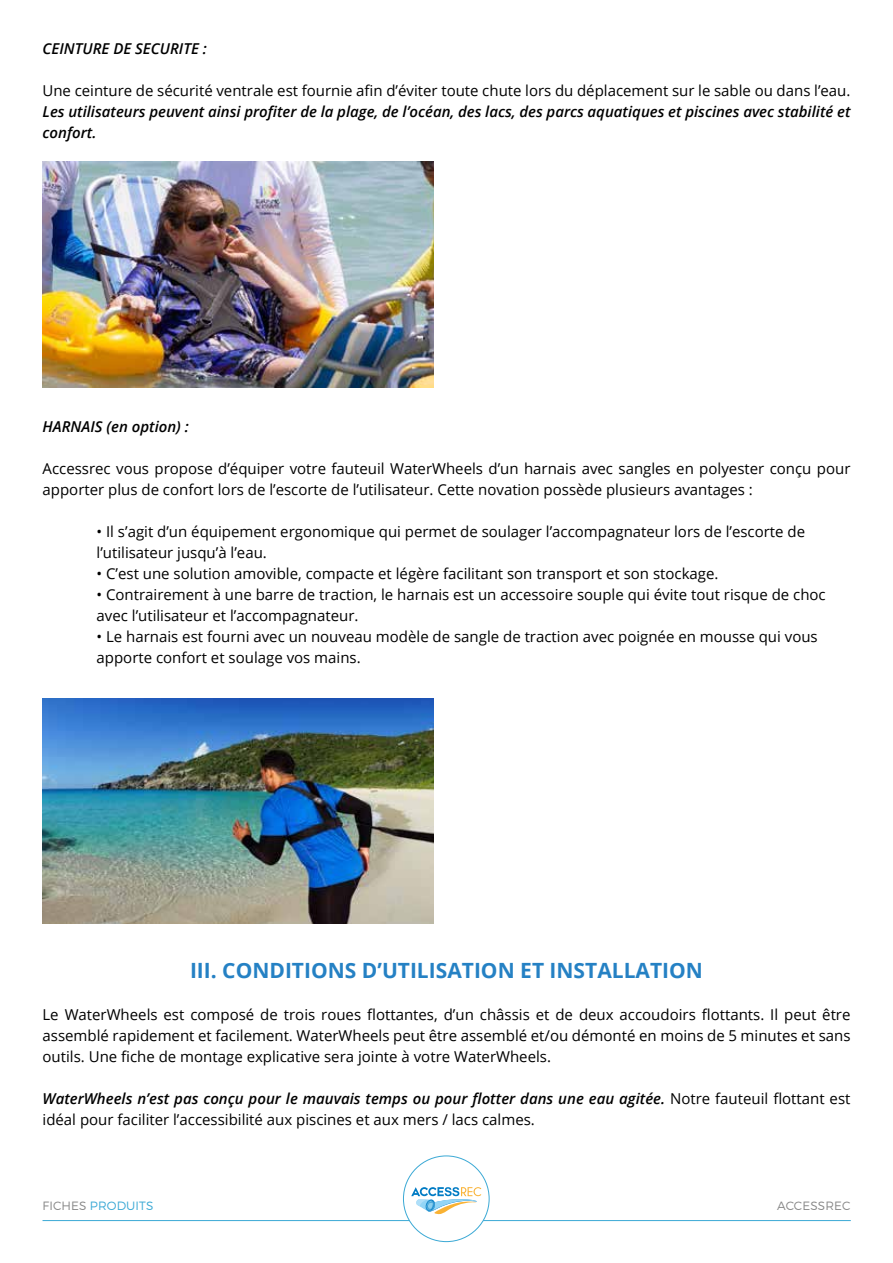
<style>
.page{position:relative;width:893px;height:1263px;background:#fff}
.page>*{position:absolute;margin:0;border:0;box-sizing:border-box;transform-origin:0 0}
.t1{font:700 21px "Open Sans";color:#2581c4}
.t2{font:15px/21px "Open Sans";color:#000}
.t3{font:italic 600 15px/21px "Open Sans";color:#000}
.t4{font:300 12px "Montserrat";letter-spacing:.01em;color:#3ba9d5}
.t5{font:300 12px "Montserrat";letter-spacing:.01em;color:#878787}
.s1{font-weight:600;font-style:italic}
.s2{color:#878787}
</style>
<div class="page">
<hr style="left:43px;top:1220px;width:808px;height:1px;background:#3ba9d5">
<div style="left:403px;top:1156px;width:86px;height:85px;background:#fff;border-radius:50%"></div>
<svg style="left:411px;top:1187px;width:70px;height:27px"></svg>
<img style="left:43px;top:162px;width:391px;height:225px">
<img style="left:43px;top:698px;width:391px;height:226px">
<p class="t3" style="left:43px;top:38px;width:166px">CEINTURE DE SECURITE :</p>
<p class="t2" style="left:43px;top:80px;width:809px">Une ceinture de sécurité ventrale est fournie afin d’éviter toute chute lors du déplacement sur le sable ou dans l’eau.</p>
<p class="t3" style="left:43px;top:101px;width:809px">Les utilisateurs peuvent ainsi profiter de la plage, de l’océan, des lacs, des parcs aquatiques et piscines avec stabilité et confort.</p>
<p class="t3" style="left:43px;top:416px;width:148px">HARNAIS (en option) :</p>
<p class="t2" style="left:43px;top:458px;width:809px">Accessrec vous propose d’équiper votre fauteuil WaterWheels d’un harnais avec sangles en polyester conçu pour apporter plus de confort lors de l’escorte de l’utilisateur. Cette novation possède plusieurs avantages :</p>
<p class="t2" style="left:97px;top:521px;width:710px">• Il s’agit d’un équipement ergonomique qui permet de soulager l’accompagnateur lors de l’escorte de l’utilisateur jusqu’à l’eau.</p>
<p class="t2" style="left:97px;top:563px;width:623px">• C’est une solution amovible, compacte et légère facilitant son transport et son stockage.</p>
<p class="t2" style="left:97px;top:584px;width:731px">• Contrairement à une barre de traction, le harnais est un accessoire souple qui évite tout risque de choc avec l’utilisateur et l’accompagnateur.</p>
<p class="t2" style="left:97px;top:626px;width:723px">• Le harnais est fourni avec un nouveau modèle de sangle de traction avec poignée en mousse qui vous apporte confort et soulage vos mains.</p>
<h1 class="t1" style="left:190px;top:956px;width:514px">III. CONDITIONS D’UTILISATION ET INSTALLATION</h1>
<p class="t2" style="left:43px;top:1004px;width:809px;text-align:justify">Le WaterWheels est composé de trois roues flottantes, d’un châssis et de deux accoudoirs flottants. Il peut être assemblé rapidement et facilement. WaterWheels peut être assemblé et/ou démonté en moins de 5 minutes et sans outils. Une fiche de montage explicative sera jointe à votre WaterWheels.</p>
<p class="t2" style="left:43px;top:1088px;width:809px"><span class="s1">WaterWheels n’est pas conçu pour le mauvais temps ou pour flotter dans une eau agitée.</span> Notre fauteuil flottant est idéal pour faciliter l’accessibilité aux piscines et aux mers / lacs calmes.</p>
<p class="t4" style="left:43px;top:1198px;width:112px"><span class="s2">FICHES</span> PRODUITS</p>
<p class="t5" style="left:777px;top:1199px;width:75px">ACCESSREC</p>
</div>
